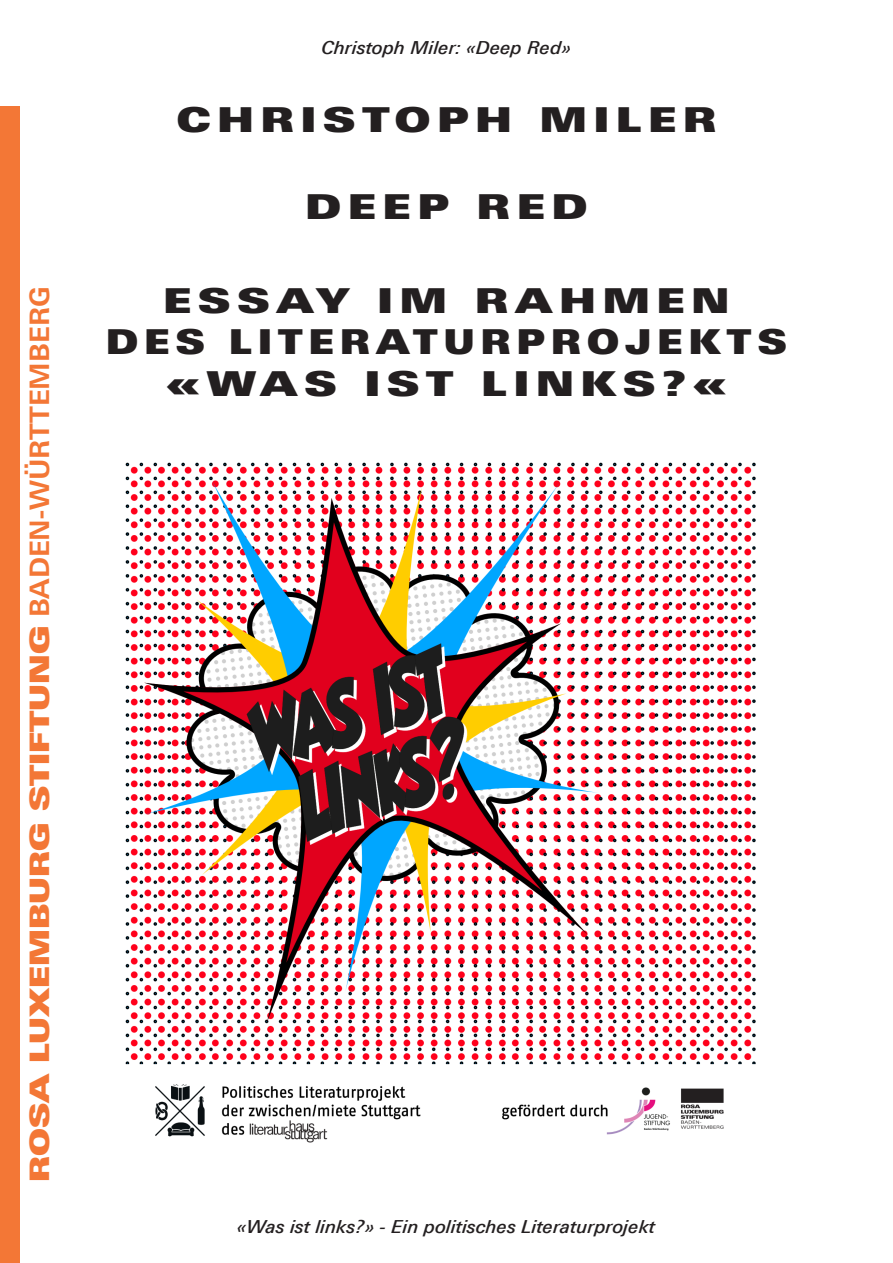
<style>
.page{position:relative;width:893px;height:1263px;background:#fff}
.page>*{position:absolute;margin:0;border:0;box-sizing:border-box;transform-origin:0 0}
.t1{font:34.5px/41.4px "Linotype Univers 940 Ex X Black";letter-spacing:.2em;color:#231f20;text-align:center}
.t2{font:27px "Linotype Univers 940 Ex X Black";color:#f37736}
.t3{font:18px "Linotype Univers 531 Medium It";color:#231f20}
.s1{font-family:"Linotype Univers 630";font-weight:700}
</style>
<div class="page">
<div style="left:0;top:106px;width:19px;height:1157px;background:#f37736"></div>
<img style="left:125px;top:462px;width:631px;height:681px">
<p class="t2" style="left:23px;top:1182px;width:897px;rotate:-90deg">ROSA LUXEMBURG STIFTUNG <span class="s1">BADEN-WÜRTTEMBERG</span></p>
<p class="t3" style="left:322px;top:37px;width:251px">Christoph Miler: «Deep Red»</p>
<p class="t1" style="left:177px;top:99px;width:541px">CHRISTOPH MILER</p>
<p class="t1" style="left:306px;top:186px;width:283px">DEEP RED</p>
<p class="t1" style="left:106px;top:280px;width:682px">ESSAY IM RAHMEN<br>DES LITERATURPROJEKTS</p>
<p class="t1" style="left:167px;top:363px;width:561px">«WAS IST LINKS?«</p>
<p class="t3" style="left:238px;top:1216px;width:419px">«Was ist links?» - Ein politisches Literaturprojekt</p>
</div>
